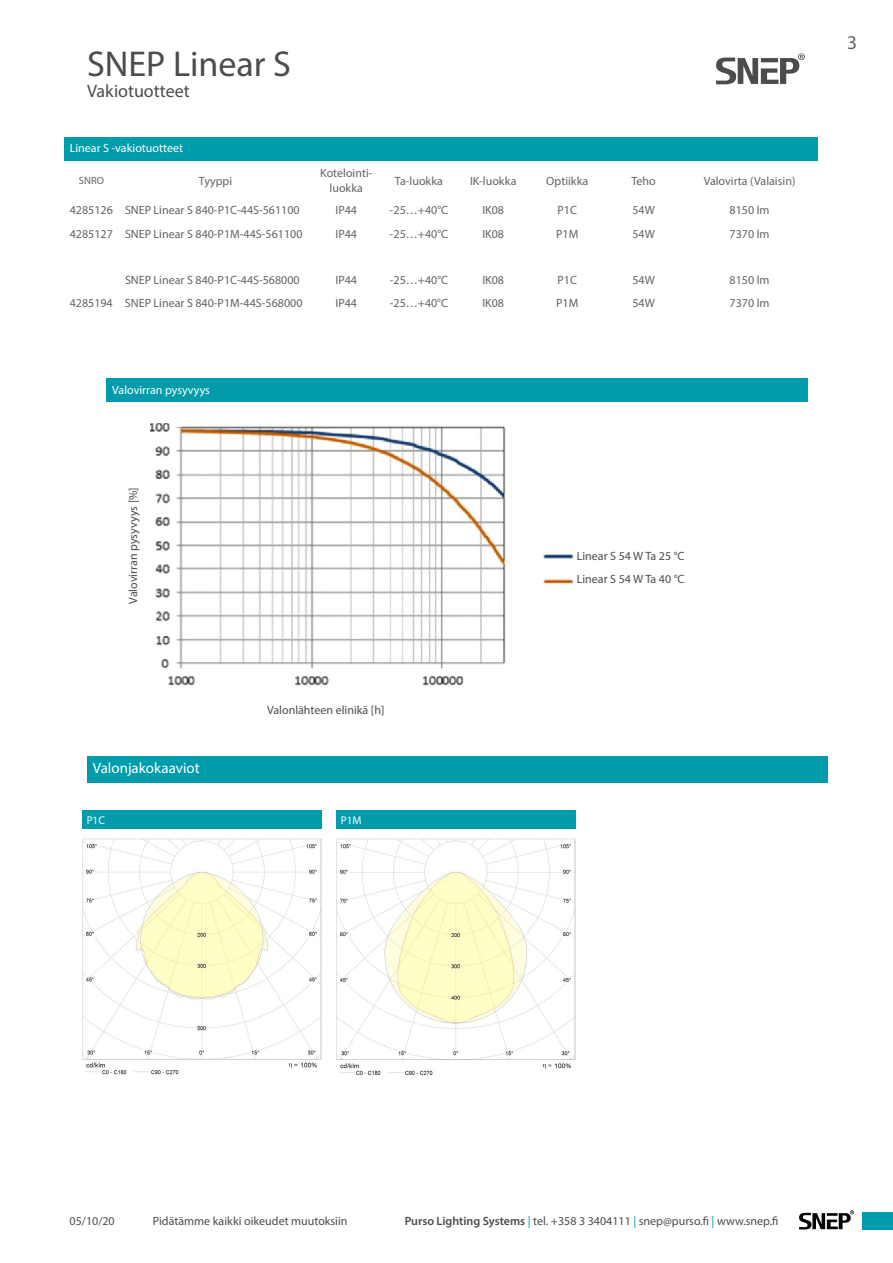
<style>
.page{position:relative;width:893px;height:1263px;background:#fff}
.page>*{position:absolute;margin:0;border:0;box-sizing:border-box;transform-origin:0 0}
.t1{font:36px "Myriad Pro";color:#4b4c4d}
.t2{font:19.5px "Myriad Pro";color:#636366}
.t3{font:18px "Myriad Pro";color:#4b4c4d}
.t4{font:15px "Myriad Pro";color:#fff}
.t5{font:12px/14.4px "Myriad Pro";color:#636366;text-align:center}
.t6{font:12px "Myriad Pro";color:#4b4c4d}
.t7{font:12px "Myriad Pro";color:#fff}
.t8{font:11.25px "Myriad Pro";color:#fff}
.t9{font:10.5px "Myriad Pro";color:#636366}
.s1{font-weight:600}
.s2{color:#009cac}
</style>
<div class="page">
<div style="left:862px;top:1212px;width:31px;height:17px;background:#009cac"></div>
<svg style="left:799px;top:1210px;width:55px;height:19px"></svg>
<svg style="left:716px;top:53px;width:89px;height:31px"></svg>
<div style="left:64px;top:137px;width:753px;height:24px;background:#009cac"></div>
<div style="left:106px;top:379px;width:702px;height:23px;background:#009cac"></div>
<img style="left:150px;top:423px;width:423px;height:263px">
<div style="left:87px;top:756px;width:741px;height:26px;background:#009cac"></div>
<div style="left:337px;top:811px;width:239px;height:18px;background:#009cac"></div>
<img style="left:337px;top:838px;width:239px;height:238px">
<div style="left:82px;top:811px;width:240px;height:18px;background:#009cac"></div>
<img style="left:82px;top:838px;width:239px;height:237px">
<h1 class="t1" style="left:87px;top:41px;width:205px">SNEP Linear S</h1>
<h3 class="t3" style="left:87px;top:80px;width:104px">Vakiotuotteet</h3>
<p class="t7" style="left:70px;top:141px;width:115px">Linear S -vakiotuotteet</p>
<p class="t9" style="left:79px;top:174px;width:27px">SNRO</p>
<p class="t5" style="left:199px;top:173px;width:35px">Tyyppi</p>
<p class="t5" style="left:320px;top:166px;width:54px">Kotelointi&shy;luokka</p>
<p class="t5" style="left:395px;top:173px;width:50px">Ta-luokka</p>
<p class="t5" style="left:470px;top:173px;width:48px">IK-luokka</p>
<p class="t5" style="left:546px;top:173px;width:44px">Optiikka</p>
<p class="t5" style="left:631px;top:173px;width:26px">Teho</p>
<p class="t5" style="left:704px;top:173px;width:93px">Valovirta (Valaisin)</p>
<p class="t5" style="left:70px;top:203px;width:232px">4285126 SNEP Linear S 840-P1C-44S-561100</p>
<p class="t5" style="left:336px;top:203px;width:23px">IP44</p>
<p class="t5" style="left:390px;top:203px;width:60px">-25…+40°C</p>
<p class="t5" style="left:482px;top:203px;width:23px">IK08</p>
<p class="t5" style="left:558px;top:203px;width:21px">P1C</p>
<p class="t5" style="left:632px;top:203px;width:24px">54W</p>
<p class="t5" style="left:729px;top:203px;width:42px">8150 lm</p>
<p class="t5" style="left:70px;top:226px;width:234px">4285127 SNEP Linear S 840-P1M-44S-561100</p>
<p class="t5" style="left:336px;top:226px;width:23px">IP44</p>
<p class="t5" style="left:390px;top:226px;width:60px">-25…+40°C</p>
<p class="t5" style="left:482px;top:226px;width:23px">IK08</p>
<p class="t5" style="left:556px;top:226px;width:24px">P1M</p>
<p class="t5" style="left:632px;top:226px;width:24px">54W</p>
<p class="t5" style="left:729px;top:226px;width:42px">7370 lm</p>
<p class="t5" style="left:125px;top:273px;width:176px">SNEP Linear S 840-P1C-44S-568000</p>
<p class="t5" style="left:336px;top:273px;width:23px">IP44</p>
<p class="t5" style="left:390px;top:273px;width:60px">-25…+40°C</p>
<p class="t5" style="left:482px;top:273px;width:23px">IK08</p>
<p class="t5" style="left:558px;top:273px;width:21px">P1C</p>
<p class="t5" style="left:632px;top:273px;width:24px">54W</p>
<p class="t5" style="left:729px;top:273px;width:42px">8150 lm</p>
<p class="t5" style="left:70px;top:296px;width:234px">4285194 SNEP Linear S 840-P1M-44S-568000</p>
<p class="t5" style="left:336px;top:296px;width:23px">IP44</p>
<p class="t5" style="left:390px;top:296px;width:60px">-25…+40°C</p>
<p class="t5" style="left:482px;top:296px;width:23px">IK08</p>
<p class="t5" style="left:556px;top:296px;width:24px">P1M</p>
<p class="t5" style="left:632px;top:296px;width:24px">54W</p>
<p class="t5" style="left:729px;top:296px;width:42px">7370 lm</p>
<p class="t7" style="left:112px;top:382px;width:99px">Valovirran pysyvyys</p>
<p class="t6" style="left:126px;top:604px;width:118px;rotate:-90deg">Valovirran pysyvyys [%]</p>
<p class="t4" style="left:93px;top:758px;width:108px">Valonjakokaaviot</p>
<p class="t6" style="left:267px;top:702px;width:119px">Valonlähteen elinikä [h]</p>
<p class="t8" style="left:87px;top:813px;width:20px">P1C</p>
<p class="t8" style="left:341px;top:813px;width:22px">P1M</p>
<p class="t6" style="left:577px;top:548px;width:109px">Linear S 54 W Ta 25 °C</p>
<p class="t6" style="left:577px;top:572px;width:109px">Linear S 54 W Ta 40 °C</p>
<h2 class="t2" style="left:847px;top:30px;width:12px">3</h2>
<p class="t6" style="left:70px;top:1213px;width:47px">05/10/20</p>
<p class="t6" style="left:153px;top:1213px;width:196px">Pidätämme kaikki oikeudet muutoksiin</p>
<p class="t6" style="left:405px;top:1213px;width:375px"><span class="s1">Purso Lighting Systems</span> <span class="s2">|</span> tel. +358 3 3404111 <span class="s2">|</span> snep@purso.fi <span class="s2">|</span> www.snep.fi</p>
</div>
